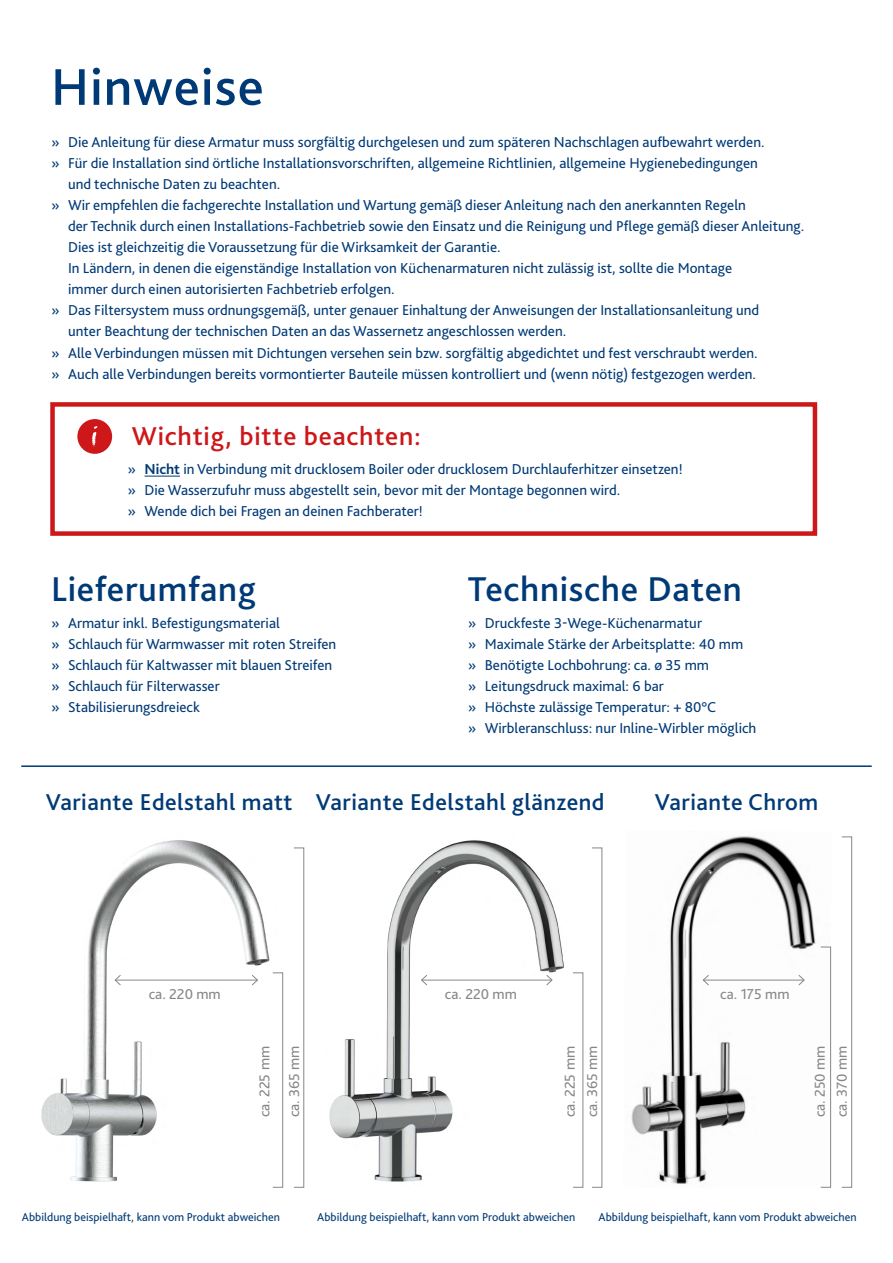
<style>
.page{position:relative;width:893px;height:1263px;background:#fff}
.page>*{position:absolute;margin:0;border:0;box-sizing:border-box;transform-origin:0 0}
.t1{font:500 54px "Bliss Pro";letter-spacing:.02em;color:#003a76}
.t2{font:500 36px "Bliss Pro";letter-spacing:.02em;color:#003a76}
.t3{font:500 27px "Bliss Pro";letter-spacing:.03em;color:#cd1719}
.t4{font:500 24px "Bliss Pro";letter-spacing:.02em;color:#003a76}
.t5{font:15px/21px "Bliss Pro";color:#003a76}
.t6{font:15px/22.4px "Bliss Pro";color:#878787}
.t7{font:12px "Bliss Pro";color:#003a76}
.s1{font-weight:700}
</style>
<div class="page">
<img style="left:41px;top:840px;width:229px;height:342px">
<img style="left:329px;top:840px;width:236px;height:342px">
<div style="left:293px;top:847px;width:11px;height:341px;border:1px solid #878787"></div>
<div style="left:592px;top:847px;width:10px;height:341px;border:1px solid #878787"></div>
<div style="left:272px;top:972px;width:11px;height:216px;border:1px solid #878787"></div>
<div style="left:573px;top:972px;width:10px;height:216px;border:1px solid #878787"></div>
<hr style="left:115px;top:980px;width:142px;height:1px;background:#878787">
<svg style="left:114px;top:974px;width:8px;height:12px"></svg>
<svg style="left:251px;top:974px;width:8px;height:12px"></svg>
<hr style="left:422px;top:980px;width:130px;height:1px;background:#878787">
<svg style="left:420px;top:974px;width:8px;height:12px"></svg>
<svg style="left:545px;top:974px;width:8px;height:12px"></svg>
<img style="left:631px;top:836px;width:201px;height:352px">
<div style="left:841px;top:836px;width:11px;height:352px;border:1px solid #878787"></div>
<div style="left:820px;top:946px;width:11px;height:242px;border:1px solid #878787"></div>
<hr style="left:703px;top:980px;width:101px;height:1px;background:#878787">
<svg style="left:702px;top:974px;width:8px;height:12px"></svg>
<svg style="left:798px;top:974px;width:7px;height:12px"></svg>
<hr style="left:21px;top:765px;width:851px;height:2px;background:#003a76">
<svg style="left:50px;top:402px;width:768px;height:134px"></svg>
<hr style="left:145px;top:476px;width:35px;height:1px;background:#003a76">
<div style="left:78px;top:420px;width:33px;height:33px;background:#cd1719;border-radius:50%"></div>
<div style="left:77px;top:419px;width:35px;height:35px;border:2px solid #cd1719;border-radius:50%"></div>
<svg style="left:92px;top:426px;width:6px;height:21px"></svg>
<h1 class="t1" style="left:51px;top:53px;width:214px">Hinweise</h1>
<p class="t5" style="left:51px;top:132px;width:715px">» Die Anleitung für diese Armatur muss sorgfältig durchgelesen und zum späteren Nachschlagen aufbewahrt werden.</p>
<p class="t5" style="left:51px;top:153px;width:708px">» Für die Installation sind örtliche Installationsvorschriften, allgemeine Richtlinien, allgemeine Hygienebedingungen</p>
<p class="t5" style="left:68px;top:174px;width:214px">und technische Daten zu beachten.</p>
<p class="t5" style="left:51px;top:195px;width:696px">» Wir empfehlen die fachgerechte Installation und Wartung gemäß dieser Anleitung nach den anerkannten Regeln</p>
<p class="t5" style="left:68px;top:216px;width:738px">der Technik durch einen Installations-Fachbetrieb sowie den Einsatz und die Reinigung und Pflege gemäß dieser Anleitung.</p>
<p class="t5" style="left:68px;top:237px;width:434px">Dies ist gleichzeitig die Voraussetzung für die Wirksamkeit der Garantie.</p>
<p class="t5" style="left:68px;top:258px;width:665px">In Ländern, in denen die eigenständige Installation von Küchenarmaturen nicht zulässig ist, sollte die Montage</p>
<p class="t5" style="left:68px;top:279px;width:328px">immer durch einen autorisierten Fachbetrieb erfolgen.</p>
<p class="t5" style="left:51px;top:300px;width:710px">» Das Filtersystem muss ordnungsgemäß, unter genauer Einhaltung der Anweisungen der Installationsanleitung und</p>
<p class="t5" style="left:68px;top:321px;width:500px">unter Beachtung der technischen Daten an das Wassernetz angeschlossen werden.</p>
<p class="t5" style="left:51px;top:342px;width:708px">» Alle Verbindungen müssen mit Dichtungen versehen sein bzw. sorgfältig abgedichtet und fest verschraubt werden.</p>
<p class="t5" style="left:51px;top:363px;width:706px">» Auch alle Verbindungen bereits vormontierter Bauteile müssen kontrolliert und (wenn nötig) festgezogen werden.</p>
<h3 class="t3" style="left:132px;top:419px;width:291px">Wichtig, bitte beachten:</h3>
<p class="t5" style="left:128px;top:458px;width:557px">» <span class="s1">Nicht</span> in Verbindung mit drucklosem Boiler oder drucklosem Durchlauferhitzer einsetzen! » Die Wasserzufuhr muss abgestellt sein, bevor mit der Montage begonnen wird.<br>» Wende dich bei Fragen an deinen Fachberater!</p>
<h2 class="t2" style="left:51px;top:567px;width:206px">Lieferumfang</h2>
<h2 class="t2" style="left:468px;top:567px;width:276px">Technische Daten</h2>
<p class="t5" style="left:51px;top:612px;width:287px">» Armatur inkl. Befestigungsmaterial<br>» Schlauch für Warmwasser mit roten Streifen » Schlauch für Kaltwasser mit blauen Streifen » Schlauch für Filterwasser<br>» Stabilisierungsdreieck</p>
<p class="t5" style="left:468px;top:612px;width:290px">» Druckfeste 3-Wege-Küchenarmatur<br>» Maximale Stärke der Arbeitsplatte: 40 mm<br>» Benötigte Lochbohrung: ca. ø 35 mm<br>» Leitungsdruck maximal: 6 bar<br>» Höchste zulässige Temperatur: + 80°C<br>» Wirbleranschluss: nur Inline-Wirbler möglich</p>
<h3 class="t4" style="left:46px;top:787px;width:560px">Variante Edelstahl matt Variante Edelstahl glänzend</h3>
<h3 class="t4" style="left:655px;top:787px;width:165px">Variante Chrom</h3>
<p class="t6" style="left:149px;top:983px;width:73px">ca. 220 mm</p>
<p class="t6" style="left:445px;top:983px;width:73px">ca. 220 mm</p>
<p class="t6" style="left:250px;top:1117px;width:74px;line-height:29.5px;rotate:-90deg">ca. 225 mm ca. 365 mm</p>
<p class="t6" style="left:559px;top:1117px;width:74px;rotate:-90deg">ca. 225 mm ca. 365 mm</p>
<p class="t6" style="left:720px;top:983px;width:71px">ca. 175 mm</p>
<p class="t6" style="left:808px;top:1117px;width:73px;rotate:-90deg">ca. 250 mm ca. 370 mm</p>
<p class="t7" style="left:22px;top:1209px;width:260px">Abbildung beispielhaft, kann vom Produkt abweichen</p>
<p class="t7" style="left:317px;top:1209px;width:260px">Abbildung beispielhaft, kann vom Produkt abweichen</p>
<p class="t7" style="left:598px;top:1209px;width:260px">Abbildung beispielhaft, kann vom Produkt abweichen</p>
</div>
